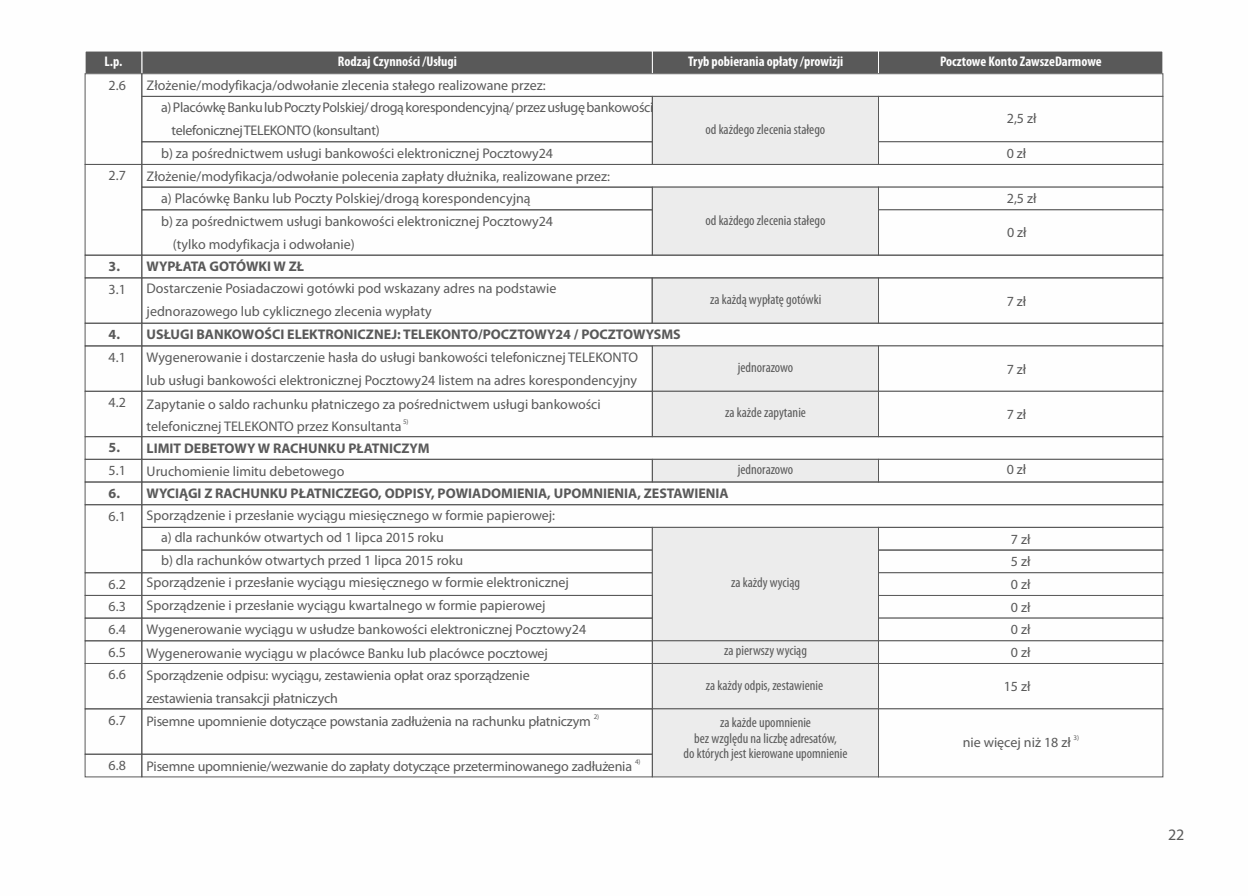
<style>
.page{position:relative;width:1248px;height:896px;background:#fff}
.page>*{position:absolute;margin:0;border:0;box-sizing:border-box;transform-origin:0 0}
.t1{font:16px "Myriad Pl";color:#595959}
.t2{font:14px/22.6px "Myriad Pl";color:#595959}
.t3{font:condensed 14px/15.6px "Myriad Pl";color:#595959;text-align:center}
.t4{font:700 14px "Myriad Pl";color:#595959}
.t5{font:14px/22.8px "Myriad Pl";letter-spacing:-.02em;color:#595959}
.t6{font:700 condensed 14px "Myriad Pl";color:#fefefe}
.t7{font:7px "Myriad Pl";color:#595959}
</style>
<div class="page">
<svg style="left:84px;top:51px;width:1079px;height:24px;background:#636363"></svg>
<div style="left:85px;top:74px;width:57px;height:91px;border:1px solid #595959"></div>
<div style="left:142px;top:96px;width:510px;height:46px;border:1px solid #595959"></div>
<svg style="left:652px;top:96px;width:511px;height:69px"></svg>
<div style="left:142px;top:164px;width:1020px;height:23px;border:1px solid #595959"></div>
<div style="left:85px;top:164px;width:57px;height:91px;border:1px solid #595959"></div>
<div style="left:142px;top:187px;width:510px;height:23px;border:1px solid #595959"></div>
<svg style="left:652px;top:187px;width:511px;height:68px"></svg>
<svg style="left:652px;top:278px;width:511px;height:45px"></svg>
<div style="left:141px;top:255px;width:1022px;height:23px;border:1px solid #595959"></div>
<div style="left:85px;top:255px;width:57px;height:23px;border:1px solid #595959"></div>
<div style="left:141px;top:323px;width:1022px;height:23px;border:1px solid #595959"></div>
<div style="left:85px;top:323px;width:57px;height:23px;border:1px solid #595959"></div>
<div style="left:142px;top:346px;width:510px;height:45px;border:1px solid #595959"></div>
<div style="left:85px;top:346px;width:57px;height:45px;border:1px solid #595959"></div>
<svg style="left:652px;top:345px;width:511px;height:91px"></svg>
<div style="left:142px;top:391px;width:510px;height:46px;border:1px solid #595959"></div>
<div style="left:85px;top:391px;width:57px;height:46px;border:1px solid #595959"></div>
<div style="left:141px;top:436px;width:1022px;height:24px;border:1px solid #595959"></div>
<div style="left:85px;top:436px;width:57px;height:24px;border:1px solid #595959"></div>
<svg style="left:652px;top:459px;width:511px;height:22px"></svg>
<div style="left:142px;top:459px;width:510px;height:23px;border:1px solid #595959"></div>
<div style="left:85px;top:459px;width:57px;height:23px;border:1px solid #595959"></div>
<div style="left:141px;top:481px;width:1022px;height:24px;border:1px solid #595959"></div>
<div style="left:85px;top:482px;width:57px;height:23px;border:1px solid #595959"></div>
<div style="left:142px;top:504px;width:1020px;height:23px;border:1px solid #595959"></div>
<div style="left:85px;top:504px;width:57px;height:69px;border:1px solid #595959"></div>
<div style="left:142px;top:527px;width:510px;height:23px;border:1px solid #595959"></div>
<div style="left:142px;top:550px;width:510px;height:23px;border:1px solid #595959"></div>
<div style="left:142px;top:572px;width:510px;height:23px;border:1px solid #595959"></div>
<div style="left:85px;top:572px;width:57px;height:23px;border:1px solid #595959"></div>
<div style="left:142px;top:595px;width:510px;height:23px;border:1px solid #595959"></div>
<div style="left:85px;top:595px;width:57px;height:23px;border:1px solid #595959"></div>
<svg style="left:652px;top:527px;width:511px;height:250px"></svg>
<div style="left:142px;top:618px;width:510px;height:23px;border:1px solid #595959"></div>
<div style="left:85px;top:618px;width:57px;height:23px;border:1px solid #595959"></div>
<div style="left:142px;top:640px;width:510px;height:24px;border:1px solid #595959"></div>
<div style="left:142px;top:663px;width:510px;height:46px;border:1px solid #595959"></div>
<div style="left:142px;top:708px;width:510px;height:46px;border:1px solid #595959"></div>
<div style="left:142px;top:754px;width:510px;height:23px;border:1px solid #595959"></div>
<div style="left:85px;top:640px;width:57px;height:24px;border:1px solid #595959"></div>
<div style="left:85px;top:663px;width:57px;height:46px;border:1px solid #595959"></div>
<div style="left:85px;top:708px;width:57px;height:46px;border:1px solid #595959"></div>
<div style="left:85px;top:754px;width:57px;height:23px;border:1px solid #595959"></div>
<p class="t6" style="left:104px;top:55px;width:19px">L.p.</p>
<p class="t6" style="left:338px;top:55px;width:120px">Rodzaj Czynności /Usługi</p>
<p class="t6" style="left:688px;top:55px;width:157px">Tryb pobierania opłaty /prowizji</p>
<p class="t6" style="left:940px;top:55px;width:163px">Pocztowe Konto ZawszeDarmowe</p>
<p class="t2" style="left:109px;top:75px;width:19px">2.6</p>
<p class="t2" style="left:147px;top:75px;width:400px">Złożenie/modyfikacja/odwołanie zlecenia stałego realizowane przez:</p>
<p class="t5" style="left:171px;top:97px;width:483px;text-indent:-10px">a) Placówkę Banku lub Poczty Polskiej/ drogą korespondencyjną/ przez usługę bankowości telefonicznej TELEKONTO (konsultant)</p>
<p class="t3" style="left:705px;top:123px;width:121px">od każdego zleceniastałego</p>
<p class="t2" style="left:1006px;top:108px;width:31px">2,5 zł</p>
<p class="t2" style="left:161px;top:143px;width:393px">b) za pośrednictwem usługi bankowości elektronicznej Pocztowy24</p>
<p class="t2" style="left:1006px;top:143px;width:21px">0 zł</p>
<p class="t2" style="left:109px;top:165px;width:19px">2.7</p>
<p class="t2" style="left:161px;top:166px;width:450px;text-indent:-14px">Złożenie/modyfikacja/odwołanie polecenia zapłaty dłużnika, realizowane przez: a) Placówkę Banku lub Poczty Polskiej/drogą korespondencyjną</p>
<p class="t2" style="left:161px;top:211px;width:393px">b) za pośrednictwem usługi bankowości elektronicznej Pocztowy24</p>
<p class="t3" style="left:705px;top:213px;width:121px">od każdego zlecenia stałego</p>
<p class="t2" style="left:173px;top:234px;width:183px">(tylko modyfikacja i odwołanie)</p>
<p class="t4" style="left:109px;top:261px;width:197px">3. WYPŁATA GOTÓWKI W ZŁ</p>
<p class="t2" style="left:147px;top:278px;width:411px">Dostarczenie Posiadaczowi gotówki pod wskazany adres na podstawie jednorazowego lub cyklicznego zlecenia wypłaty</p>
<p class="t2" style="left:109px;top:279px;width:19px">3.1</p>
<p class="t4" style="left:109px;top:329px;width:573px">4. USŁUGI BANKOWOŚCI ELEKTRONICZNEJ: TELEKONTO/POCZTOWY24 / POCZTOWYSMS</p>
<p class="t2" style="left:147px;top:347px;width:493px">Wygenerowanie i dostarczenie hasła do usługi bankowości telefonicznej TELEKONTO lub usługi bankowości elektronicznej Pocztowy24 listem na adres korespondencyjny</p>
<p class="t3" style="left:710px;top:293px;width:113px">za każdą wypłatę gotówki</p>
<p class="t2" style="left:109px;top:347px;width:19px">4.1</p>
<p class="t3" style="left:737px;top:361px;width:57px">jednorazowo</p>
<p class="t2" style="left:1006px;top:188px;width:31px">2,5 zł</p>
<p class="t2" style="left:1006px;top:223px;width:21px">0 zł</p>
<p class="t2" style="left:1006px;top:291px;width:21px">7 zł</p>
<p class="t2" style="left:1006px;top:359px;width:21px">7 zł</p>
<p class="t2" style="left:109px;top:392px;width:19px">4.2</p>
<p class="t4" style="left:109px;top:442px;width:322px">5. LIMIT DEBETOWY W RACHUNKU PŁATNICZYM</p>
<p class="t2" style="left:109px;top:460px;width:19px">5.1</p>
<p class="t2" style="left:147px;top:461px;width:199px">Uruchomienie limitu debetowego</p>
<p class="t3" style="left:737px;top:463px;width:57px">jednorazowo</p>
<p class="t2" style="left:1006px;top:459px;width:21px">0 zł</p>
<p class="t2" style="left:147px;top:394px;width:455px">Zapytanie o saldo rachunku płatniczego za pośrednictwem usługi bankowości</p>
<p class="t7" style="left:403px;top:419px;width:7px">5)</p>
<p class="t3" style="left:725px;top:406px;width:82px">za każde zapytanie</p>
<p class="t2" style="left:1006px;top:404px;width:21px">7 zł</p>
<p class="t2" style="left:147px;top:416px;width:256px">telefonicznej TELEKONTO przez Konsultanta</p>
<p class="t4" style="left:109px;top:487px;width:621px">6. WYCIĄGI Z RACHUNKU PŁATNICZEGO, ODPISY, POWIADOMIENIA, UPOMNIENIA, ZESTAWIENIA</p>
<p class="t2" style="left:109px;top:506px;width:19px">6.1</p>
<p class="t2" style="left:161px;top:505px;width:395px;text-indent:-14px">Sporządzenie i przesłanie wyciągu miesięcznego w formie papierowej: a) dla rachunków otwartych od 1 lipca 2015 roku</p>
<p class="t2" style="left:1010px;top:529px;width:21px">7 zł</p>
<p class="t2" style="left:161px;top:550px;width:303px">b) dla rachunków otwartych przed 1 lipca 2015 roku</p>
<p class="t2" style="left:1010px;top:551px;width:21px">5 zł</p>
<p class="t2" style="left:109px;top:574px;width:19px">6.2</p>
<p class="t2" style="left:147px;top:572px;width:423px">Sporządzenie i przesłanie wyciągu miesięcznego w formie elektronicznej</p>
<p class="t2" style="left:109px;top:596px;width:19px">6.3</p>
<p class="t2" style="left:147px;top:595px;width:400px">Sporządzenie i przesłanie wyciągu kwartalnego w formie papierowej</p>
<p class="t2" style="left:109px;top:619px;width:19px">6.4</p>
<p class="t2" style="left:147px;top:619px;width:441px">Wygenerowanie wyciągu w usłudze bankowości elektronicznej Pocztowy24</p>
<p class="t2" style="left:109px;top:642px;width:19px">6.5<br>6.6</p>
<p class="t2" style="left:109px;top:710px;width:19px">6.7</p>
<p class="t2" style="left:109px;top:755px;width:19px">6.8</p>
<p class="t2" style="left:147px;top:643px;width:403px">Wygenerowanie wyciągu w placówce Banku lub placówce pocztowej<br>Sporządzenie odpisu: wyciągu, zestawienia opłat oraz sporządzenie zestawienia transakcji płatniczych</p>
<p class="t7" style="left:594px;top:713px;width:7px">2)</p>
<p class="t2" style="left:147px;top:711px;width:446px">Pisemne upomnienie dotyczące powstania zadłużenia na rachunku płatniczym</p>
<p class="t7" style="left:635px;top:759px;width:7px">4)</p>
<p class="t2" style="left:147px;top:756px;width:487px">Pisemne upomnienie/wezwanie do zapłaty dotyczące przeterminowanego zadłużenia</p>
<p class="t3" style="left:731px;top:576px;width:70px">za każdy wyciąg</p>
<p class="t3" style="left:724px;top:644px;width:84px">za pierwszy wyciąg</p>
<p class="t3" style="left:705px;top:678px;width:119px">za każdy odpis, zestawienie</p>
<p class="t3" style="left:683px;top:716px;width:165px">za każde upomnienie<br>bez względu na liczbę adresatów,<br>do których jest kierowane upomnienie</p>
<p class="t2" style="left:1010px;top:574px;width:21px">0 zł</p>
<p class="t2" style="left:1010px;top:619px;width:21px">0 zł<br>0 zł</p>
<p class="t2" style="left:1003px;top:676px;width:28px">15 zł</p>
<p class="t2" style="left:1010px;top:597px;width:21px">0 zł</p>
<p class="t7" style="left:1073px;top:735px;width:7px">3)</p>
<p class="t2" style="left:962px;top:732px;width:109px">nie więcej niż 18 zł</p>
<p class="t1" style="left:1167px;top:827px;width:18px">22</p>
</div>
